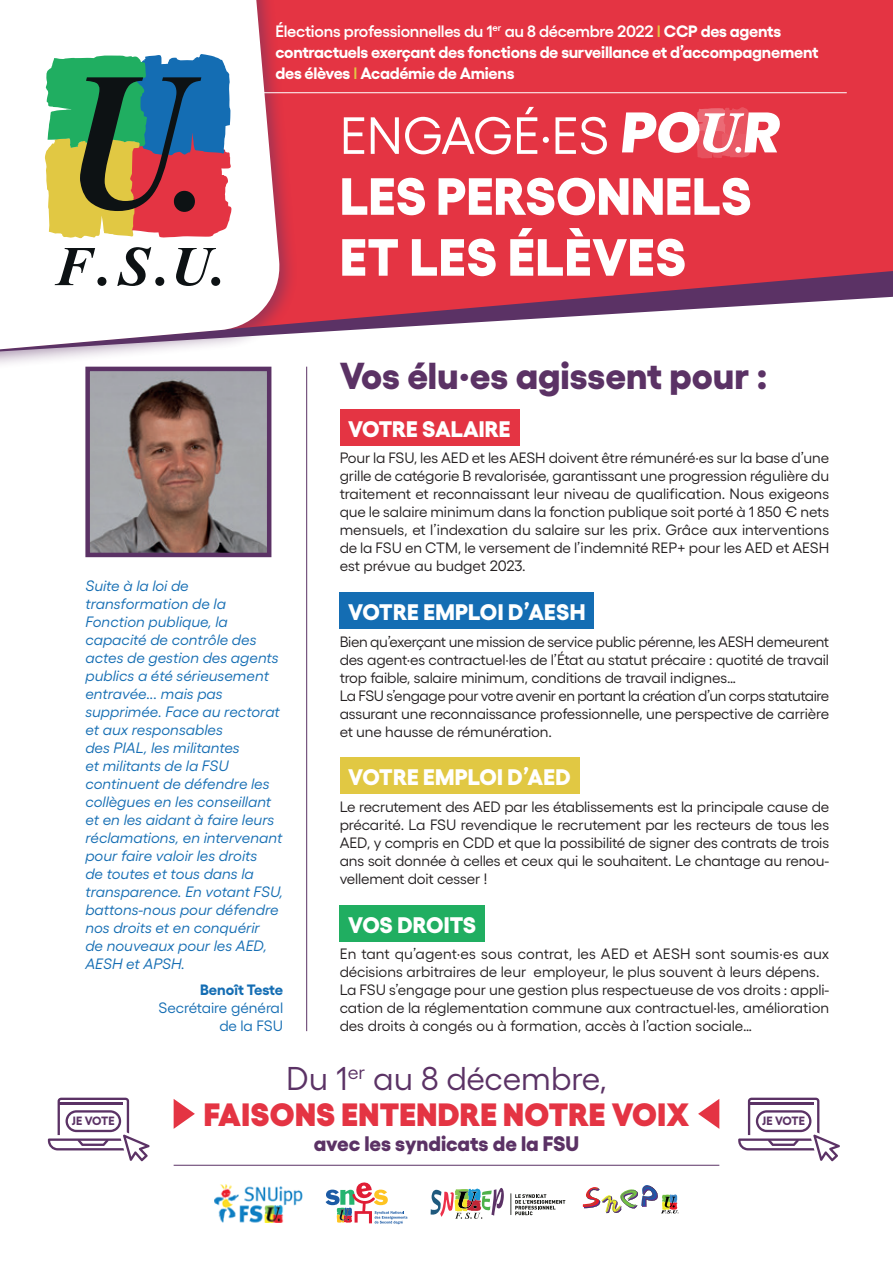
<style>
.page{position:relative;width:893px;height:1263px;background:#fff}
.page>*{position:absolute;margin:0;border:0;box-sizing:border-box;transform-origin:0 0}
.t1{font:800 52.2px/60.9px "Gellix";color:#fff}
.t2{font:52.2px "Gellix";letter-spacing:-.01em;color:#fff}
.t3{font:800 37.5px "Gellix";letter-spacing:-.005em;color:#5b3265}
.t4{font:33px "Gellix";color:#5b3265}
.t5{font:900 32.25px "Gellix";letter-spacing:.01em;color:#e43443}
.t6{font:800 22.5px "Gellix";color:#fff}
.t7{font:800 22.5px "Gellix";letter-spacing:-.02em;color:#fff}
.t8{font:800 21px "Gellix";letter-spacing:-.005em;color:#5b3265}
.t9{font:700 19.5px "Gellix";letter-spacing:.01em;color:#fff}
.t10{font:700 19.35px "Gellix";color:#fff}
.t11{font:700 16.5px/21px "Gellix";letter-spacing:-.015em;color:#fff}
.t12{font:15px/18px "Gellix";letter-spacing:-.01em;color:#231f20;text-align:justify}
.t13{font:italic 15px/18px "Gellix";color:#146db3}
.t14{font:15px/18px "Gellix";color:#146db3;text-align:right}
.t15{font:700 15px "Gellix";color:#146db3}
.t16{font:700 12px "Gellix";letter-spacing:-.015em;color:#5b3265}
.s1{font-weight:600}
.s2{font-weight:600;color:#e1c843}
</style>
<div class="page">
<svg style="left:299px;top:0;width:594px;height:334px;fill:#e43443"></svg>
<div style="left:0;top:0;width:299px;height:370px;background:#5b3265;opacity:.5"></div>
<svg style="left:0;top:0;width:282px;height:351px"></svg>
<svg style="left:55px;top:248px;width:51px;height:38px"></svg>
<svg style="left:117px;top:247px;width:47px;height:39px"></svg>
<svg style="left:176px;top:248px;width:44px;height:38px"></svg>
<svg style="left:45px;top:54px;width:187px;height:185px"></svg>
<hr style="left:306px;top:367px;width:1px;height:664px;background:#5b3265">
<div style="left:340px;top:409px;width:179px;height:36px;background:#e43443"></div>
<div style="left:340px;top:592px;width:254px;height:36px;background:#146db3"></div>
<div style="left:340px;top:758px;width:239px;height:36px;background:#e1c843"></div>
<div style="left:340px;top:905px;width:145px;height:36px;background:#20ae61"></div>
<hr style="left:250px;top:92px;width:597px;height:1px;background:#fff">
<svg style="left:622px;top:107px;width:158px;height:51px"></svg>
<hr style="left:174px;top:1165px;width:545px;height:1px;background:#5b3265">
<svg style="left:174px;top:1099px;width:21px;height:30px"></svg>
<svg style="left:698px;top:1099px;width:21px;height:30px"></svg>
<svg style="left:48px;top:1098px;width:102px;height:64px"></svg>
<svg style="left:738px;top:1098px;width:102px;height:64px"></svg>
<img style="left:90px;top:372px;width:176px;height:180px">
<div style="left:85px;top:367px;width:186px;height:190px;border:4px solid #5b3265"></div>
<svg style="left:510px;top:1193px;width:55px;height:22px"></svg>
<svg style="left:431px;top:1188px;width:73px;height:31px"></svg>
<svg style="left:326px;top:1182px;width:81px;height:42px"></svg>
<img style="left:214px;top:1184px;width:88px;height:39px">
<svg style="left:583px;top:1185px;width:96px;height:29px"></svg>
<p class="t11" style="left:276px;top:19px;width:544px"><span class="s1">Élections professionnelles du 1</span><sup>er</sup> <span class="s1">au 8 décembre 2022</span> <span class="s2">I</span> CCP des agents contractuels exerçant des fonctions de surveillance et d’accompagnement des élèves <span class="s2">I</span> Académie de Amiens</p>
<h1 class="t2" style="left:340px;top:96px;width:271px">ENGAGÉ·ES</h1>
<p class="t13" style="left:85px;top:575px;width:199px">Suite à la loi de transformation de la<br>Fonction publique, la capacité de contrôle des actes de gestion des agents publics a été sérieusement entravée... mais pas supprimée. Face au rectorat et aux responsables<br>des PIAL, les militantes<br>et militants de la FSU continuent de défendre les collègues en les conseillant et en les aidant à faire leurs réclamations, en intervenant pour faire valoir les droits<br>de toutes et tous dans la transparence. En votant FSU, battons-nous pour défendre nos droits et en conquérir<br>de nouveaux pour les AED,<br>AESH et APSH.</p>
<p class="t15" style="left:200px;top:978px;width:85px">Benoît Teste</p>
<p class="t14" style="left:159px;top:997px;width:126px">Secrétaire général de la FSU</p>
<h3 class="t9" style="left:621px;top:157px;width:160px">LES PERSONNELS</h3>
<p class="t10" style="left:621px;top:180px;width:103px">LES ÉLÈVES</p>
<h1 class="t1" style="left:340px;top:160px;width:413px">LES PERSONNELS<br>ET LES ÉLÈVES</h1>
<h2 class="t3" style="left:340px;top:345px;width:429px">Vos élu·es agissent pour :</h2>
<h3 class="t6" style="left:348px;top:410px;width:164px">VOTRE SALAIRE</h3>
<p class="t12" style="left:340px;top:447px;width:491px">Pour la FSU, les AED et les AESH doivent être rémunéré·es sur la base d’une grille de catégorie B revalorisée, garantissant une progression régulière du traitement et reconnaissant leur niveau de qualification. Nous exigeons que le salaire minimum dans la fonction publique soit porté à 1 850 € nets mensuels, et l’indexation du salaire sur les prix. Grâce aux interventions de la FSU en CTM, le versement de l’indemnité REP+ pour les AED et AESH est prévue au budget 2023.</p>
<h3 class="t6" style="left:348px;top:594px;width:239px">VOTRE EMPLOI D’AESH</h3>
<p class="t12" style="left:340px;top:631px;width:491px;text-align:left">Bien qu’exerçant une mission de service public pérenne, les AESH demeurent des agent·es contractuel·les de l’État au statut précaire : quotité de travail trop faible, salaire minimum, conditions de travail indignes…<br>La FSU s’engage pour votre avenir en portant la création d’un corps statutaire assurant une reconnaissance professionnelle, une perspective de carrière et une hausse de rémunération.</p>
<h3 class="t6" style="left:348px;top:759px;width:224px">VOTRE EMPLOI D’AED</h3>
<p class="t12" style="left:340px;top:796px;width:491px">Le recrutement des AED par les établissements est la principale cause de précarité. La FSU revendique le recrutement par les recteurs de tous les AED, y compris en CDD et que la possibilité de signer des contrats de trois ans soit donnée à celles et ceux qui le souhaitent. Le chantage au renou&shy;vellement doit cesser !</p>
<h3 class="t7" style="left:348px;top:906px;width:129px">VOS DROITS</h3>
<p class="t12" style="left:340px;top:943px;width:491px;text-align:left">En tant qu’agent·es sous contrat, les AED et AESH sont soumis·es aux décisions arbitraires de leur employeur, le plus souvent à leurs dépens.<br>La FSU s’engage pour une gestion plus respectueuse de vos droits : appli&shy;cation de la réglementation commune aux contractuel·les, amélioration des droits à congés ou à formation, accès à l’action sociale…</p>
<h3 class="t4" style="left:286px;top:1053px;width:322px">Du 1<sup>er</sup> au 8 décembre,</h3>
<h3 class="t5" style="left:204px;top:1088px;width:487px">FAISONS ENTENDRE NOTRE VOIX</h3>
<h3 class="t8" style="left:314px;top:1127px;width:267px">avec les syndicats de la FSU</h3>
<p class="t16" style="left:72px;top:1111px;width:44px">JE VOTE</p>
<p class="t16" style="left:762px;top:1111px;width:44px">JE VOTE</p>
</div>
